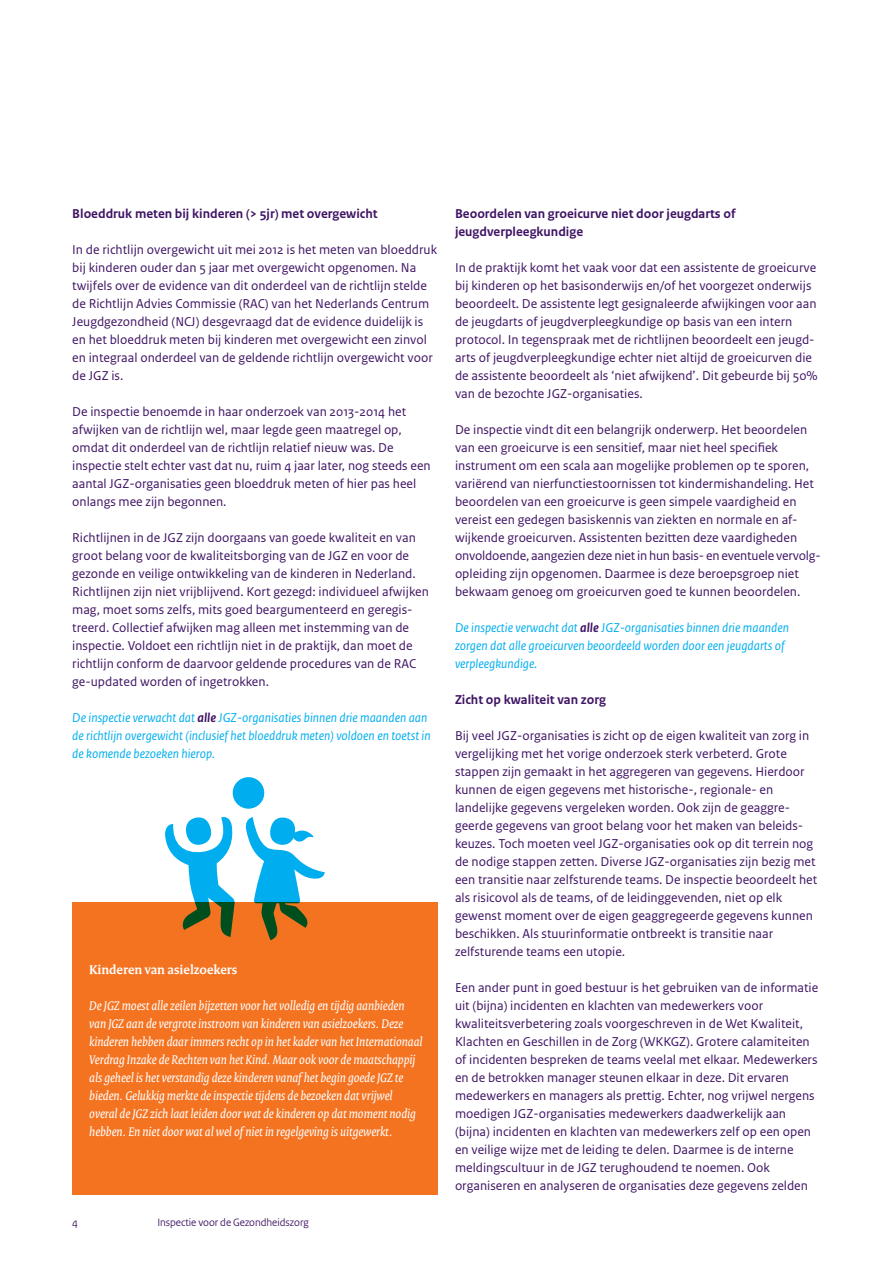
<style>
.page{position:relative;width:893px;height:1263px;background:#fff}
.page>*{position:absolute;margin:0;border:0;box-sizing:border-box;transform-origin:0 0}
.t1{font:13.5px/18px "Rijksoverheid Sans Text";color:#3f1464}
.t2{font:italic 13.5px/18px "Rijksoverheid Serif";color:#fff}
.t3{font:italic 13.5px/18px "Rijksoverheid Sans Text";color:#00aeef}
.t4{font:700 13.5px/18px "Rijksoverheid Sans Text";color:#3f1464}
.t5{font:700 13.5px "Rijksoverheid Serif";color:#fff}
.t6{font:11.25px "Rijksoverheid Sans";color:#3f1464}
.s1{font-weight:700;color:#3f1464}
</style>
<div class="page">
<div style="left:72px;top:902px;width:366px;height:293px;background:#f47321"></div>
<div style="left:233px;top:777px;width:31px;height:32px;background:#00aeef;border-radius:50%"></div>
<svg style="left:165px;top:817px;width:70px;height:120px"></svg>
<svg style="left:245px;top:817px;width:80px;height:123px"></svg>
<p class="t4" style="left:72px;top:205px;width:307px">Bloeddruk meten bij kinderen (&gt; 5jr) met overgewicht</p>
<p class="t1" style="left:72px;top:240px;width:366px">In de richtlijn overgewicht uit mei 2012 is het meten van bloeddruk bij kinderen ouder dan 5 jaar met overgewicht opgenomen. Na twijfels over de evidence van dit onderdeel van de richtlijn stelde de Richtlijn Advies Commissie (RAC) van het Nederlands Centrum Jeugdgezondheid (NCJ) desgevraagd dat de evidence duidelijk is en het bloeddruk meten bij kinderen met overgewicht een zinvol en integraal onderdeel van de geldende richtlijn overgewicht voor de JGZ is.</p>
<p class="t1" style="left:72px;top:402px;width:360px">De inspectie benoemde in haar onderzoek van 2013-2014 het afwijken van de richtlijn wel, maar legde geen maatregel op, omdat dit onderdeel van de richtlijn relatief nieuw was. De inspectie stelt echter vast dat nu, ruim 4 jaar later, nog steeds een aantal JGZ-organisaties geen bloeddruk meten of hier pas heel onlangs mee zijn begonnen.</p>
<p class="t1" style="left:72px;top:528px;width:358px">Richtlijnen in de JGZ zijn doorgaans van goede kwaliteit en van groot belang voor de kwaliteitsborging van de JGZ en voor de gezonde en veilige ontwikkeling van de kinderen in Nederland.<br>Richtlijnen zijn niet vrijblijvend. Kort gezegd: individueel afwijken mag, moet soms zelfs, mits goed beargumenteerd en geregis&shy;treerd. Collectief afwijken mag alleen met instemming van de inspectie. Voldoet een richtlijn niet in de praktijk, dan moet de richtlijn conform de daarvoor geldende procedures van de RAC ge-updated worden of ingetrokken.</p>
<p class="t3" style="left:72px;top:709px;width:360px">De inspectie verwacht dat <span class="s1">alle</span> JGZ-organisaties binnen drie maanden aan de richtlijn overgewicht (inclusief het bloeddruk meten) voldoen en toetst in de komende bezoeken hierop.</p>
<p class="t5" style="left:89px;top:961px;width:149px">Kinderen van asielzoekers</p>
<p class="t2" style="left:89px;top:996px;width:335px">De JGZ moest alle zeilen bijzetten voor het volledig en tijdig aanbieden van JGZ aan de vergrote instroom van kinderen van asielzoekers. Deze kinderen hebben daar immers recht op in het kader van het Internationaal Verdrag Inzake de Rechten van het Kind. Maar ook voor de maatschappij als geheel is het verstandig deze kinderen vanaf het begin goede JGZ te bieden. Gelukkig merkte de inspectie tijdens de bezoeken dat vrijwel overal de JGZ zich laat leiden door wat de kinderen op dat moment nodig hebben. En niet door wat al wel of niet in regelgeving is uitgewerkt.</p>
<p class="t6" style="left:72px;top:1216px;width:7px">4</p>
<p class="t6" style="left:157px;top:1216px;width:153px">Inspectie voor de Gezondheidszorg</p>
<p class="t4" style="left:455px;top:205px;width:282px">Beoordelen van groeicurve niet door jeugdarts of jeugdverpleegkundige</p>
<p class="t1" style="left:455px;top:259px;width:364px">In de praktijk komt het vaak voor dat een assistente de groeicurve bij kinderen op het basisonderwijs en/of het voorgezet onderwijs beoordeelt. De assistente legt gesignaleerde afwijkingen voor aan de jeugdarts of jeugdverpleegkundige op basis van een intern protocol. In tegenspraak met de richtlijnen beoordeelt een jeugd-- arts of jeugdverpleegkundige echter niet altijd de groeicurven die de assistente beoordeelt als ‘niet afwijkend’. Dit gebeurde bij 50% van de bezochte JGZ-organisaties.</p>
<p class="t1" style="left:455px;top:421px;width:365px">De inspectie vindt dit een belangrijk onderwerp. Het beoordelen van een groeicurve is een sensitief, maar niet heel specifiek instrument om een scala aan mogelijke problemen op te sporen, variërend van nierfunctiestoornissen tot kindermishandeling. Het beoordelen van een groeicurve is geen simpele vaardigheid en vereist een gedegen basiskennis van ziekten en normale en af&shy;wijkende groeicurven. Assistenten bezitten deze vaardigheden onvoldoende, aangezien deze niet in hun basis- en eventuele vervolg&shy;opleiding zijn opgenomen. Daarmee is deze beroepsgroep niet bekwaam genoeg om groeicurven goed te kunnen beoordelen.</p>
<p class="t3" style="left:455px;top:619px;width:335px">De inspectie verwacht dat <span class="s1">alle</span> JGZ-organisaties binnen drie maanden zorgen dat alle groeicurven beoordeeld worden door een jeugdarts of verpleegkundige.</p>
<p class="t4" style="left:455px;top:691px;width:152px">Zicht op kwaliteit van zorg</p>
<p class="t1" style="left:455px;top:727px;width:364px">Bij veel JGZ-organisaties is zicht op de eigen kwaliteit van zorg in vergelijking met het vorige onderzoek sterk verbeterd. Grote stappen zijn gemaakt in het aggregeren van gegevens. Hierdoor kunnen de eigen gegevens met historische-, regionale- en landelijke gegevens vergeleken worden. Ook zijn de geaggre&shy;geerde gegevens van groot belang voor het maken van beleids&shy;keuzes. Toch moeten veel JGZ-organisaties ook op dit terrein nog de nodige stappen zetten. Diverse JGZ-organisaties zijn bezig met een transitie naar zelfsturende teams. De inspectie beoordeelt het als risicovol als de teams, of de leidinggevenden, niet op elk gewenst moment over de eigen geaggregeerde gegevens kunnen beschikken. Als stuurinformatie ontbreekt is transitie naar zelfsturende teams een utopie.</p>
<p class="t1" style="left:455px;top:979px;width:365px">Een ander punt in goed bestuur is het gebruiken van de informatie uit (bijna) incidenten en klachten van medewerkers voor kwaliteitsverbetering zoals voorgeschreven in de Wet Kwaliteit, Klachten en Geschillen in de Zorg (WKKGZ). Grotere calamiteiten of incidenten bespreken de teams veelal met elkaar. Medewerkers en de betrokken manager steunen elkaar in deze. Dit ervaren medewerkers en managers als prettig. Echter, nog vrijwel nergens moedigen JGZ-organisaties medewerkers daadwerkelijk aan (bijna) incidenten en klachten van medewerkers zelf op een open en veilige wijze met de leiding te delen. Daarmee is de interne meldingscultuur in de JGZ terughoudend te noemen. Ook organiseren en analyseren de organisaties deze gegevens zelden</p>
</div>
